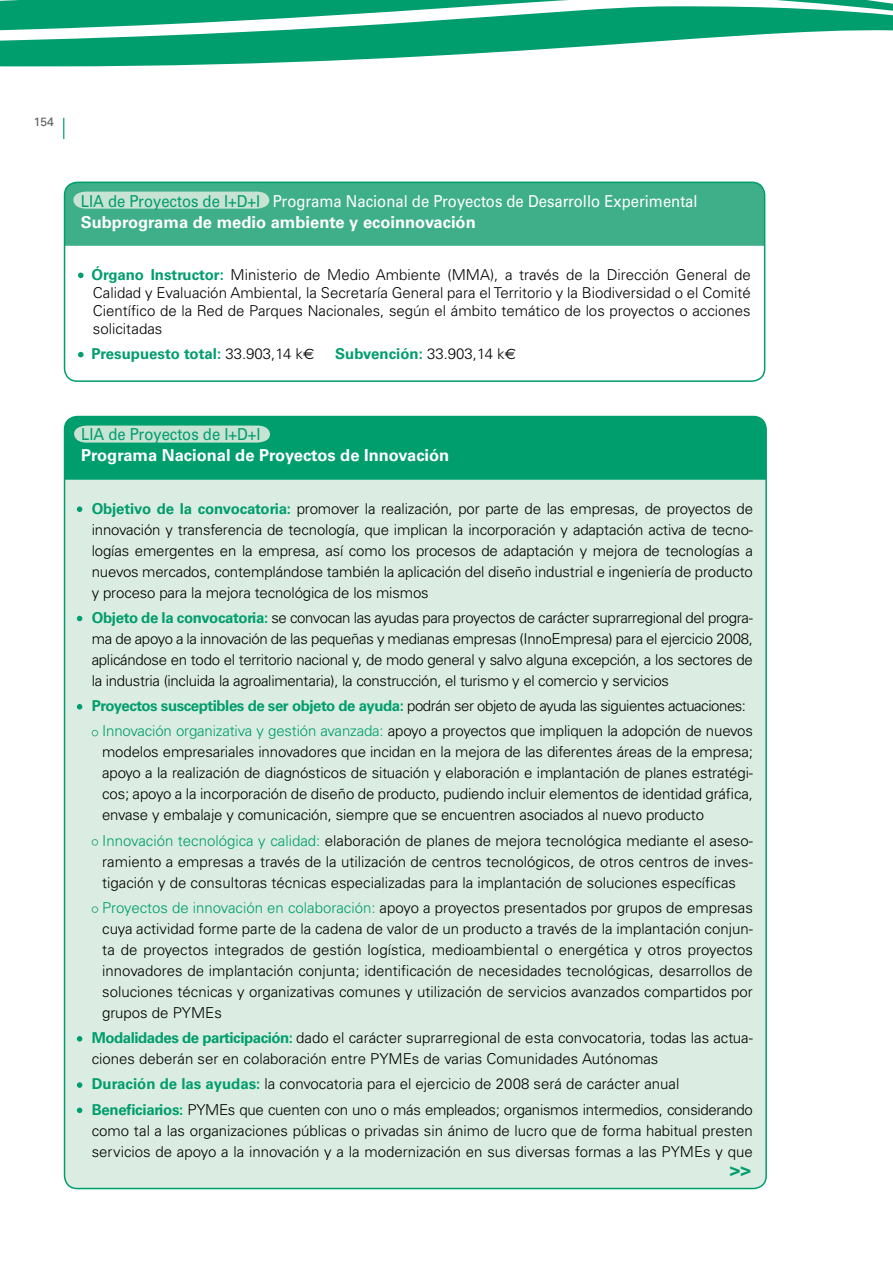
<style>
.page{position:relative;width:893px;height:1263px;background:#fff}
.page>*{position:absolute;margin:0;border:0;box-sizing:border-box;transform-origin:0 0}
.t1{font:700 18px "Univers LT Std";color:#009d6d}
.t2{font:16.5px/21px "Univers LT Std";color:#fff;scale:.9 1}
.t3{font:700 16.5px/21px "Univers LT Std";color:#fff}
.t4{font:300 15px/21px "Univers LT Std";color:#000;text-align:justify}
.t5{font:300 15px/25.2px "Univers LT Std";letter-spacing:-.02em;color:#000}
.t6{font:700 15px "Univers LT Std";color:#009d6d}
.t7{font:12px "Univers LT Std";color:#58585a}
.s1{color:#009d6d}
.s2{font-weight:700}
.s3{font-weight:700;color:#009d6d}
.s4{font-weight:300;color:#000}
.s5{font-family:"Euro Sans";font-weight:400;color:#000}
.s6{font-weight:400;color:#009d6d}
</style>
<div class="page">
<svg style="left:0;top:0;width:892px;height:67px;fill:#009d6d"></svg>
<svg style="left:63px;top:118px;width:1px;height:21px"></svg>
<svg style="left:892px;top:0;width:1px;height:31px"></svg>
<div style="left:65px;top:416px;width:701px;height:772px;background:#dbede2;border-radius:13px"></div>
<svg style="left:77px;top:506px;width:5px;height:6px"></svg>
<svg style="left:77px;top:616px;width:5px;height:5px"></svg>
<svg style="left:77px;top:704px;width:5px;height:5px"></svg>
<svg style="left:92px;top:730px;width:6px;height:6px"></svg>
<svg style="left:92px;top:839px;width:6px;height:6px"></svg>
<div style="left:92px;top:906px;width:6px;height:7px;border:1px solid #3eaf88;border-radius:50%"></div>
<svg style="left:77px;top:1036px;width:5px;height:5px"></svg>
<svg style="left:77px;top:1082px;width:5px;height:6px"></svg>
<svg style="left:77px;top:1107px;width:5px;height:6px"></svg>
<svg style="left:65px;top:416px;width:701px;height:64px;background:#0fa275"></svg>
<div style="left:64px;top:182px;width:701px;height:200px;border:2px solid #009d6d;border-radius:13px"></div>
<svg style="left:65px;top:182px;width:700px;height:64px;background:#47b28d"></svg>
<svg style="left:78px;top:273px;width:6px;height:5px"></svg>
<svg style="left:78px;top:352px;width:6px;height:5px"></svg>
<p class="t7" style="left:34px;top:115px;width:21px">154</p>
<p class="t2" style="left:81px;top:190px;width:687px"><span class="s1">LIA de Proyectos de I+D+I</span> Programa Nacional de Proyectos de Desarrollo Experimental<br><span class="s2">Subprograma de medio ambiente y ecoinnovación</span></p>
<p class="t4" style="left:91px;top:265px;width:661px;line-height:18px"><span class="s3">Órgano Instructor:</span> Ministerio de Medio Ambiente (MMA), a través de la Dirección General de Calidad y Evaluación Ambiental, la Secretaría General para el Territorio y la Biodiversidad o el Comité Científico de la Red de Parques Nacionales, según el ámbito temático de los proyectos o acciones solicitadas</p>
<p class="t6" style="left:91px;top:345px;width:224px">Presupuesto total: <span class="s4">33.903,14 k</span><span class="s5">€</span></p>
<p class="t6" style="left:335px;top:345px;width:182px">Subvención: <span class="s4">33.903,14 k</span><span class="s5">€</span></p>
<p class="t3" style="left:81px;top:424px;width:370px"><span class="s6">LIA de Proyectos de I+D+I<br></span>Programa Nacional de Proyectos de Innovación</p>
<p class="t4" style="left:92px;top:498px;width:663px"><span class="s3">Objetivo de la convocatoria:</span> promover la realización, por parte de las empresas, de proyectos de innovación y transferencia de tecnología, que implican la incorporación y adaptación activa de tecno&shy;logías emergentes en la empresa, así como los procesos de adaptación y mejora de tecnologías a nuevos mercados, contemplándose también la aplicación del diseño industrial e ingeniería de producto y proceso para la mejora tecnológica de los mismos</p>
<p class="t4" style="left:92px;top:607px;width:663px"><span class="s3">Objeto de la convocatoria:</span> se convocan las ayudas para proyectos de carácter suprarregional del progra&shy;ma de apoyo a la innovación de las pequeñas y medianas empresas (InnoEmpresa) para el ejercicio 2008, aplicándose en todo el territorio nacional y, de modo general y salvo alguna excepción, a los sectores de la industria (incluida la agroalimentaria), la construcción, el turismo y el comercio y servicios</p>
<p class="t4" style="left:102px;top:693px;width:652px;line-height:25.2px;text-indent:-10px"><span class="s3">Proyectos susceptibles de ser objeto de ayuda:</span> podrán ser objeto de ayuda las siguientes actuaciones:<br><span class="s1">Innovación organizativa y gestión avanzada:</span> apoyo a proyectos que impliquen la adopción de nuevos</p>
<p class="t4" style="left:102px;top:741px;width:652px">modelos empresariales innovadores que incidan en la mejora de las diferentes áreas de la empresa; apoyo a la realización de diagnósticos de situación y elaboración e implantación de planes estratégi&shy;cos; apoyo a la incorporación de diseño de producto, pudiendo incluir elementos de identidad gráfica, envase y embalaje y comunicación, siempre que se encuentren asociados al nuevo producto</p>
<p class="t4" style="left:102px;top:830px;width:652px"><span class="s1">Innovación tecnológica y calidad:</span> elaboración de planes de mejora tecnológica mediante el aseso&shy;ramiento a empresas a través de la utilización de centros tecnológicos, de otros centros de inves&shy;tigación y de consultoras técnicas especializadas para la implantación de soluciones específicas</p>
<p class="t4" style="left:102px;top:897px;width:652px"><span class="s1">Proyectos de innovación en colaboración:</span> apoyo a proyectos presentados por grupos de empresas cuya actividad forme parte de la cadena de valor de un producto a través de la implantación conjun&shy;ta de proyectos integrados de gestión logística, medioambiental o energética y otros proyectos innovadores de implantación conjunta; identificación de necesidades tecnológicas, desarrollos de soluciones técnicas y organizativas comunes y utilización de servicios avanzados compartidos por grupos de PYMEs</p>
<p class="t4" style="left:92px;top:1027px;width:663px"><span class="s3">Modalidades de participación:</span> dado el carácter suprarregional de esta convocatoria, todas las actua&shy;ciones deberán ser en colaboración entre PYMEs de varias Comunidades Autónomas</p>
<p class="t5" style="left:92px;top:1071px;width:663px"><span class="s3">Duración de las ayudas:</span> la convocatoria para el ejercicio de 2008 será de carácter anual<br><span class="s3">Beneficiarios:</span> PYMEs que cuenten con uno o más empleados; organismos intermedios, considerando</p>
<p class="t4" style="left:92px;top:1120px;width:663px">como tal a las organizaciones públicas o privadas sin ánimo de lucro que de forma habitual presten servicios de apoyo a la innovación y a la modernización en sus diversas formas a las PYMEs y que</p>
<p class="t1" style="left:730px;top:1159px;width:23px">&gt;&gt;</p>
</div>
